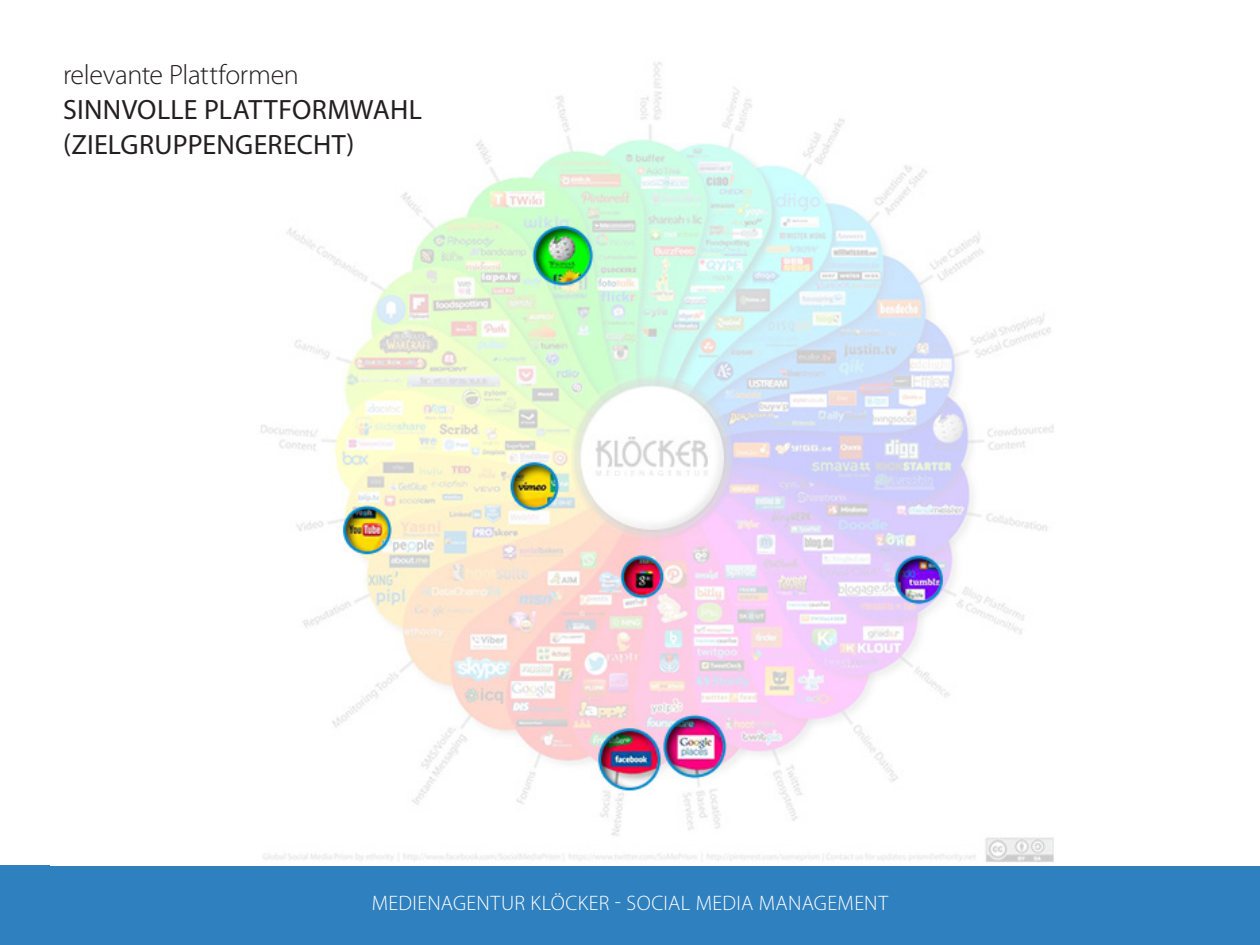
<style>
.page{position:relative;width:1260px;height:945px;background:#fff}
.page>*{position:absolute;margin:0;border:0;box-sizing:border-box;transform-origin:0 0}
.t1{font:28px/35px "Myriad Pro";letter-spacing:.005em;color:#231f20}
.t2{font:300 28px "Myriad Pro";letter-spacing:-.015em;color:#231f20}
.t3{font:300 21px "Myriad Pro";letter-spacing:.015em;color:#fff}
</style>
<div class="page">
<div style="left:0;top:865px;width:1260px;height:80px;background:#2f80bf"></div>
<img style="left:260px;top:62px;width:794px;height:800px">
<h1 class="t2" style="left:63px;top:59px;width:237px">relevante Plattformen</h1>
<h1 class="t1" style="left:63px;top:92px;width:360px">SINNVOLLE PLATTFORMWAHL (ZIELGRUPPENGERECHT)</h1>
<p class="t3" style="left:372px;top:892px;width:518px">MEDIENAGENTUR KLÖCKER - SOCIAL MEDIA MANAGEMENT</p>
</div>
